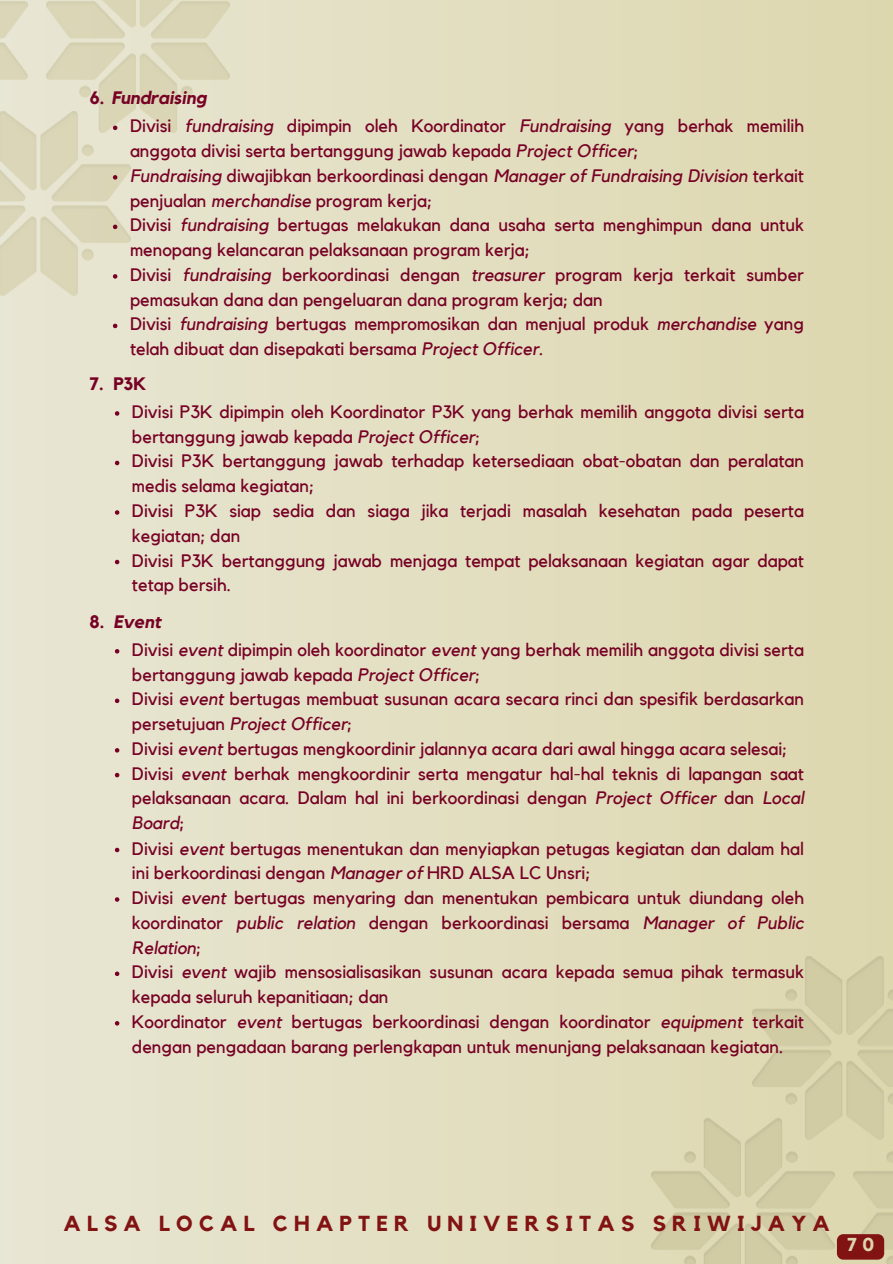
<style>
.page{position:relative;width:893px;height:1264px;background:#fff}
.page>*{position:absolute;margin:0;border:0;box-sizing:border-box;transform-origin:0 0}
.t1{font:700 21.6px "Kollektif";letter-spacing:.285em;color:#811313}
.t2{font:700 18.6px "Kollektif";color:#ddd7ae}
.t3{font:18px/24.8px "Kollektif";color:#770125}
.t4{font:italic 700 18px "Kollektif";color:#770125}
.t5{font:700 18px "Kollektif";color:#770125}
.s1{font-style:normal}
.s2{font-style:italic}
</style>
<div class="page">
<div style="left:0;top:0;width:892px;height:1263px;background:linear-gradient(to right,#e8e6d4,#ddd7ae)"></div>
<img style="left:752px;top:956px;width:140px;height:183px">
<img style="left:853px;top:1118px;width:39px;height:145px">
<img style="left:651px;top:1118px;width:183px;height:145px">
<img style="left:0;top:0;width:28px;height:112px">
<img style="left:46px;top:0;width:184px;height:132px">
<img style="left:0;top:112px;width:130px;height:183px">
<svg style="left:113px;top:126px;width:4px;height:4px"></svg>
<svg style="left:113px;top:175px;width:4px;height:5px"></svg>
<svg style="left:113px;top:225px;width:4px;height:4px"></svg>
<svg style="left:113px;top:274px;width:4px;height:5px"></svg>
<svg style="left:113px;top:324px;width:4px;height:4px"></svg>
<svg style="left:115px;top:411px;width:4px;height:5px"></svg>
<svg style="left:115px;top:461px;width:4px;height:4px"></svg>
<svg style="left:115px;top:510px;width:4px;height:5px"></svg>
<svg style="left:115px;top:560px;width:4px;height:4px"></svg>
<svg style="left:115px;top:649px;width:4px;height:4px"></svg>
<svg style="left:115px;top:698px;width:4px;height:5px"></svg>
<svg style="left:115px;top:748px;width:4px;height:4px"></svg>
<svg style="left:115px;top:772px;width:4px;height:5px"></svg>
<svg style="left:115px;top:847px;width:4px;height:5px"></svg>
<svg style="left:115px;top:897px;width:4px;height:4px"></svg>
<svg style="left:115px;top:971px;width:4px;height:5px"></svg>
<svg style="left:115px;top:1021px;width:4px;height:4px"></svg>
<svg style="left:836px;top:1234px;width:48px;height:25px"></svg>
<p class="t4" style="left:89px;top:90px;width:119px"><span class="s1">6.</span> Fundraising</p>
<h3 class="t3" style="left:130px;top:114px;width:675px">Divisi <span class="s2">fundraising</span> dipimpin oleh Koordinator <span class="s2">Fundraising</span> yang berhak memilih anggota divisi serta bertanggung jawab kepada <span class="s2">Project Officer</span>;</h3>
<h3 class="t3" style="left:130px;top:164px;width:675px"><span class="s2">Fundraising</span> diwajibkan berkoordinasi dengan <span class="s2">Manager of Fundraising Division</span> terkait penjualan <span class="s2">merchandise</span> program kerja;</h3>
<p class="t3" style="left:130px;top:213px;width:675px">Divisi <span class="s2">fundraising</span> bertugas melakukan dana usaha serta menghimpun dana untuk menopang kelancaran pelaksanaan program kerja;</p>
<p class="t3" style="left:130px;top:263px;width:675px">Divisi <span class="s2">fundraising</span> berkoordinasi dengan <span class="s2">treasurer</span> program kerja terkait sumber pemasukan dana dan pengeluaran dana program kerja; dan</p>
<p class="t3" style="left:130px;top:312px;width:675px">Divisi <span class="s2">fundraising</span> bertugas mempromosikan dan menjual produk <span class="s2">merchandise</span> yang telah dibuat dan disepakati bersama <span class="s2">Project Officer</span>.</p>
<p class="t5" style="left:89px;top:375px;width:16px">7.</p>
<p class="t5" style="left:113px;top:375px;width:34px">P3K</p>
<p class="t3" style="left:132px;top:400px;width:673px">Divisi P3K dipimpin oleh Koordinator P3K yang berhak memilih anggota divisi serta bertanggung jawab kepada <span class="s2">Project Officer</span>;</p>
<p class="t3" style="left:132px;top:449px;width:673px">Divisi P3K bertanggung jawab terhadap ketersediaan obat-obatan dan peralatan medis selama kegiatan;</p>
<h3 class="t3" style="left:132px;top:499px;width:673px">Divisi P3K siap sedia dan siaga jika terjadi masalah kesehatan pada peserta kegiatan; dan</h3>
<h2 class="t3" style="left:132px;top:548px;width:673px">Divisi P3K bertanggung jawab menjaga tempat pelaksanaan kegiatan agar dapat tetap bersih.</h2>
<p class="t5" style="left:89px;top:613px;width:16px">8.</p>
<p class="t4" style="left:113px;top:613px;width:49px">Event</p>
<p class="t3" style="left:132px;top:638px;width:673px">Divisi <span class="s2">event</span> dipimpin oleh koordinator <span class="s2">event</span> yang berhak memilih anggota divisi serta bertanggung jawab kepada <span class="s2">Project Officer</span>;</p>
<p class="t3" style="left:132px;top:687px;width:673px">Divisi <span class="s2">event</span> bertugas membuat susunan acara secara rinci dan spesifik berdasarkan persetujuan <span class="s2">Project Officer</span>;</p>
<h3 class="t3" style="left:132px;top:737px;width:656px">Divisi <span class="s2">event</span> bertugas mengkoordinir jalannya acara dari awal hingga acara selesai;</h3>
<h3 class="t3" style="left:132px;top:761px;width:673px;text-align:justify">Divisi <span class="s2">event</span> berhak mengkoordinir serta mengatur hal-hal teknis di lapangan saat pelaksanaan acara. Dalam hal ini berkoordinasi dengan <span class="s2">Project Officer</span> dan <span class="s2">Local Board</span>;</h3>
<p class="t3" style="left:132px;top:836px;width:673px">Divisi <span class="s2">event</span> bertugas menentukan dan menyiapkan petugas kegiatan dan dalam hal ini berkoordinasi dengan <span class="s2">Manager of</span> HRD ALSA LC Unsri;</p>
<p class="t3" style="left:132px;top:886px;width:673px;text-align:justify">Divisi <span class="s2">event</span> bertugas menyaring dan menentukan pembicara untuk diundang oleh koordinator <span class="s2">public relation</span> dengan berkoordinasi bersama <span class="s2">Manager of Public Relation</span>;</p>
<p class="t3" style="left:132px;top:960px;width:673px">Divisi <span class="s2">event</span> wajib mensosialisasikan susunan acara kepada semua pihak termasuk kepada seluruh kepanitiaan; dan</p>
<p class="t3" style="left:132px;top:1009px;width:673px">Koordinator <span class="s2">event</span> bertugas berkoordinasi dengan koordinator <span class="s2">equipment</span> terkait dengan pengadaan barang perlengkapan untuk menunjang pelaksanaan kegiatan.</p>
<p class="t1" style="left:63px;top:1213px;width:768px">ALSA LOCAL CHAPTER UNIVERSITAS SRIWIJAYA</p>
<p class="t2" style="left:847px;top:1236px;width:28px">7 0</p>
</div>
